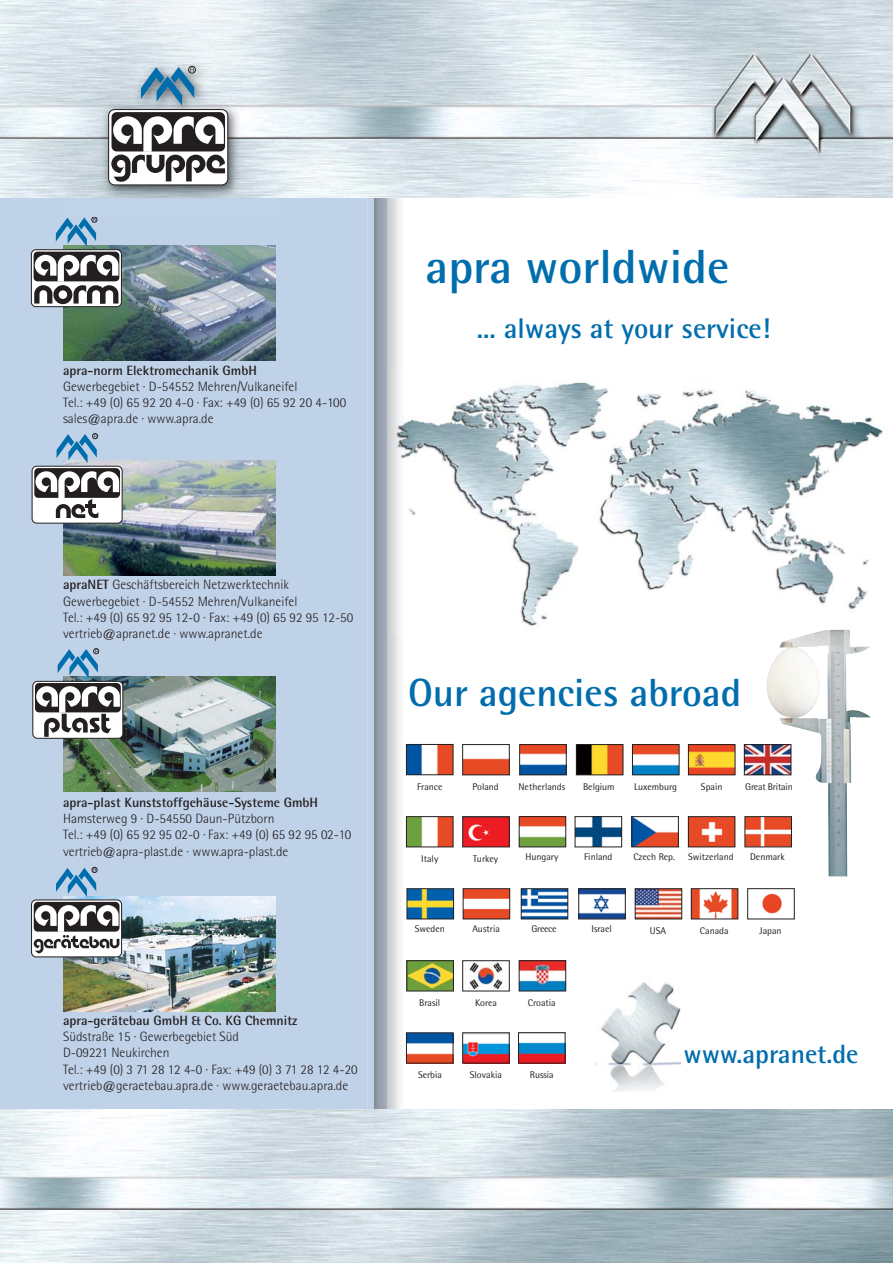
<style>
.page{position:relative;width:893px;height:1263px;background:#fff}
.page>*{position:absolute;margin:0;border:0;box-sizing:border-box;transform-origin:0 0}
.t1{font:700 48px "Agfa Rotis Semisans";color:#006dad}
.t2{font:700 39.3px "Agfa Rotis Semisans";color:#006dad}
.t3{font:700 28.5px "Agfa Rotis Semisans";color:#006dad}
.t4{font:700 26.55px "Agfa Rotis Semisans";color:#006dad}
.t5{font:300 13.5px/16.2px "Agfa Rotis Semisans";color:#231f20}
.t6{font:700 13.5px "Agfa Rotis Semisans";color:#231f20}
.t7{font:9.75px "Agfa Rotis Semisans";color:#231f20}
.t8{font:9.75px "Agfa Rotis Semisans";letter-spacing:-.02em;color:#231f20}
.s1{font-weight:700}
</style>
<div class="page">
<img style="left:410px;top:382px;width:473px;height:248px">
<div style="left:0;top:198px;width:368px;height:912px;background:#c0d2e8"></div>
<img style="left:596px;top:982px;width:84px;height:110px">
<img style="left:368px;top:198px;width:42px;height:912px">
<img style="left:391px;top:370px;width:19px;height:265px">
<img style="left:374px;top:198px;width:16px;height:912px">
<img style="left:408px;top:746px;width:43px;height:27px">
<div style="left:406px;top:744px;width:47px;height:31px;border:1px solid #231f20"></div>
<img style="left:464px;top:758px;width:43px;height:15px">
<div style="left:462px;top:744px;width:47px;height:31px;border:1px solid #231f20"></div>
<img style="left:690px;top:746px;width:43px;height:27px">
<div style="left:688px;top:744px;width:47px;height:31px;border:1px solid #231f20"></div>
<img style="left:746px;top:746px;width:33px;height:27px">
<div style="left:744px;top:744px;width:47px;height:31px;border:1px solid #231f20"></div>
<img style="left:408px;top:818px;width:43px;height:27px">
<div style="left:406px;top:816px;width:47px;height:31px;border:1px solid #231f20"></div>
<img style="left:464px;top:818px;width:43px;height:27px">
<div style="left:462px;top:816px;width:47px;height:31px;border:1px solid #231f20"></div>
<img style="left:521px;top:818px;width:43px;height:27px">
<div style="left:519px;top:816px;width:47px;height:31px;border:1px solid #231f20"></div>
<img style="left:576px;top:818px;width:44px;height:27px">
<div style="left:574px;top:816px;width:48px;height:31px;border:1px solid #231f20"></div>
<img style="left:633px;top:818px;width:43px;height:27px">
<div style="left:631px;top:816px;width:47px;height:31px;border:1px solid #231f20"></div>
<img style="left:690px;top:818px;width:43px;height:27px">
<div style="left:688px;top:816px;width:47px;height:31px;border:1px solid #231f20"></div>
<img style="left:746px;top:818px;width:33px;height:27px">
<div style="left:744px;top:816px;width:47px;height:31px;border:1px solid #231f20"></div>
<img style="left:580px;top:890px;width:43px;height:27px">
<div style="left:578px;top:888px;width:47px;height:31px;border:1px solid #231f20"></div>
<img style="left:523px;top:890px;width:43px;height:27px">
<div style="left:521px;top:888px;width:47px;height:31px;border:1px solid #231f20"></div>
<img style="left:636px;top:890px;width:44px;height:27px">
<div style="left:634px;top:888px;width:48px;height:31px;border:1px solid #231f20"></div>
<img style="left:762px;top:893px;width:20px;height:21px">
<div style="left:747px;top:888px;width:47px;height:31px;border:1px solid #231f20"></div>
<img style="left:634px;top:746px;width:43px;height:27px">
<div style="left:632px;top:744px;width:47px;height:31px;border:1px solid #231f20"></div>
<img style="left:521px;top:746px;width:43px;height:27px">
<div style="left:519px;top:744px;width:47px;height:31px;border:1px solid #231f20"></div>
<img style="left:578px;top:746px;width:43px;height:27px">
<div style="left:576px;top:744px;width:47px;height:31px;border:1px solid #231f20"></div>
<img style="left:408px;top:890px;width:44px;height:27px">
<div style="left:406px;top:888px;width:48px;height:31px;border:1px solid #231f20"></div>
<img style="left:464px;top:890px;width:44px;height:27px">
<div style="left:462px;top:888px;width:48px;height:31px;border:1px solid #231f20"></div>
<img style="left:693px;top:890px;width:43px;height:27px">
<div style="left:691px;top:888px;width:47px;height:31px;border:1px solid #231f20"></div>
<img style="left:408px;top:962px;width:44px;height:27px">
<div style="left:406px;top:960px;width:48px;height:31px;border:1px solid #231f20"></div>
<img style="left:520px;top:962px;width:44px;height:27px">
<div style="left:518px;top:960px;width:48px;height:31px;border:1px solid #231f20"></div>
<img style="left:464px;top:1034px;width:43px;height:27px">
<div style="left:462px;top:1032px;width:47px;height:31px;border:1px solid #231f20"></div>
<img style="left:408px;top:1034px;width:43px;height:27px">
<div style="left:406px;top:1032px;width:47px;height:31px;border:1px solid #231f20"></div>
<img style="left:520px;top:1042px;width:43px;height:19px">
<div style="left:518px;top:1032px;width:47px;height:31px;border:1px solid #231f20"></div>
<img style="left:779px;top:630px;width:92px;height:246px">
<img style="left:469px;top:962px;width:34px;height:27px">
<div style="left:462px;top:960px;width:47px;height:31px;border:1px solid #231f20"></div>
<img style="left:0;top:0;width:892px;height:198px">
<img style="left:0;top:1110px;width:892px;height:153px">
<img style="left:63px;top:460px;width:213px;height:115px">
<div style="left:32px;top:466px;width:90px;height:58px;background:#fff;border:1px solid #231f20;border-radius:5px"></div>
<svg style="left:57px;top:433px;width:41px;height:30px"></svg>
<div style="left:34px;top:468px;width:86px;height:30px;background:#231f20;border-radius:4px"></div>
<svg style="left:35px;top:471px;width:84px;height:47px"></svg>
<img style="left:63px;top:245px;width:213px;height:115px">
<img style="left:63px;top:896px;width:213px;height:115px">
<img style="left:63px;top:676px;width:213px;height:115px">
<svg style="left:31px;top:249px;width:91px;height:58px"></svg>
<svg style="left:56px;top:217px;width:41px;height:30px"></svg>
<div style="left:34px;top:252px;width:85px;height:29px;background:#231f20;border-radius:4px"></div>
<svg style="left:34px;top:255px;width:84px;height:49px"></svg>
<svg style="left:31px;top:900px;width:91px;height:57px"></svg>
<svg style="left:56px;top:867px;width:41px;height:30px"></svg>
<div style="left:34px;top:902px;width:85px;height:30px;background:#231f20;border-radius:4px"></div>
<svg style="left:34px;top:905px;width:85px;height:48px"></svg>
<div style="left:32px;top:681px;width:91px;height:58px;background:#fff;border:1px solid #231f20;border-radius:5px"></div>
<div style="left:35px;top:683px;width:86px;height:29px;background:#231f20;border-radius:4px"></div>
<svg style="left:36px;top:686px;width:84px;height:51px"></svg>
<svg style="left:58px;top:648px;width:41px;height:30px"></svg>
<img style="left:66px;top:41px;width:211px;height:176px">
<div style="left:108px;top:109px;width:120px;height:76px;background:#fff;border:1px solid #231f20;border-radius:6px"></div>
<svg style="left:141px;top:67px;width:53px;height:39px"></svg>
<div style="left:188px;top:66px;width:8px;height:7px;border:1px solid #231f20;border-radius:50%"></div>
<div style="left:111px;top:112px;width:114px;height:39px;background:#231f20;border-radius:5px"></div>
<svg style="left:111px;top:116px;width:114px;height:66px"></svg>
<p class="t6" style="left:63px;top:365px;width:195px">apra-norm Elektromechanik GmbH</p>
<p class="t5" style="left:63px;top:380px;width:284px">Gewerbegebiet · D-54552 Mehren/Vulkaneifel<br>Tel.: +49 (0) 65 92 20 4-0 · Fax: +49 (0) 65 92 20 4-100 sales@apra.de · www.apra.de</p>
<h1 class="t1" style="left:425px;top:250px;width:305px">apra worldwide</h1>
<h3 class="t3" style="left:477px;top:318px;width:295px">... always at your service!</h3>
<p class="t5" style="left:63px;top:578px;width:291px"><span class="s1">apraNET</span> Geschäftsbereich Netzwerktechnik Gewerbegebiet · D-54552 Mehren/Vulkaneifel<br>Tel.: +49 (0) 65 92 95 12-0 · Fax: +49 (0) 65 92 95 12-50 vertrieb@apranet.de · www.apranet.de</p>
<p class="t6" style="left:63px;top:798px;width:256px">apra-plast Kunststoffgehäuse-Systeme GmbH</p>
<p class="t5" style="left:63px;top:812px;width:290px">Hamsterweg 9 · D-54550 Daun-Pützborn<br>Tel.: +49 (0) 65 92 95 02-0 · Fax: +49 (0) 65 92 95 02-10 vertrieb@apra-plast.de · www.apra-plast.de</p>
<p class="t6" style="left:63px;top:1016px;width:236px">apra-gerätebau GmbH &amp; Co. KG Chemnitz</p>
<p class="t5" style="left:63px;top:1030px;width:296px">Südstraße 15 · Gewerbegebiet Süd<br>D-09221 Neukirchen<br>Tel.: +49 (0) 3 71 28 12 4-0 · Fax: +49 (0) 3 71 28 12 4-20 vertrieb@geraetebau.apra.de · www.geraetebau.apra.de</p>
<h2 class="t2" style="left:408px;top:679px;width:334px">Our agencies abroad</h2>
<p class="t7" style="left:417px;top:783px;width:27px">France</p>
<p class="t7" style="left:472px;top:783px;width:28px">Poland</p>
<p class="t7" style="left:701px;top:783px;width:23px">Spain</p>
<p class="t7" style="left:518px;top:783px;width:48px">Netherlands</p>
<p class="t7" style="left:583px;top:783px;width:33px">Belgium</p>
<p class="t7" style="left:634px;top:783px;width:45px">Luxemburg</p>
<p class="t8" style="left:745px;top:783px;width:49px">Great Britain</p>
<p class="t7" style="left:421px;top:855px;width:19px">Italy</p>
<p class="t7" style="left:473px;top:855px;width:27px">Turkey</p>
<p class="t7" style="left:525px;top:853px;width:35px">Hungary</p>
<p class="t7" style="left:584px;top:853px;width:30px">Finland</p>
<p class="t7" style="left:633px;top:853px;width:43px">Czech Rep.</p>
<p class="t7" style="left:688px;top:853px;width:47px">Switzerland</p>
<p class="t7" style="left:750px;top:853px;width:36px">Denmark</p>
<p class="t7" style="left:414px;top:925px;width:32px">Sweden</p>
<p class="t7" style="left:472px;top:925px;width:29px">Austria</p>
<p class="t7" style="left:700px;top:927px;width:30px">Canada</p>
<p class="t7" style="left:531px;top:925px;width:26px">Greece</p>
<p class="t7" style="left:591px;top:925px;width:22px">Israel</p>
<p class="t7" style="left:649px;top:927px;width:18px">USA</p>
<p class="t7" style="left:759px;top:927px;width:24px">Japan</p>
<p class="t7" style="left:419px;top:999px;width:22px">Brasil</p>
<p class="t7" style="left:528px;top:999px;width:29px">Croatia</p>
<p class="t7" style="left:475px;top:999px;width:23px">Korea</p>
<p class="t7" style="left:418px;top:1071px;width:26px">Serbia</p>
<p class="t7" style="left:530px;top:1071px;width:25px">Russia</p>
<p class="t7" style="left:470px;top:1071px;width:33px">Slovakia</p>
<h3 class="t4" style="left:683px;top:1045px;width:177px">www.apranet.de</h3>
</div>
